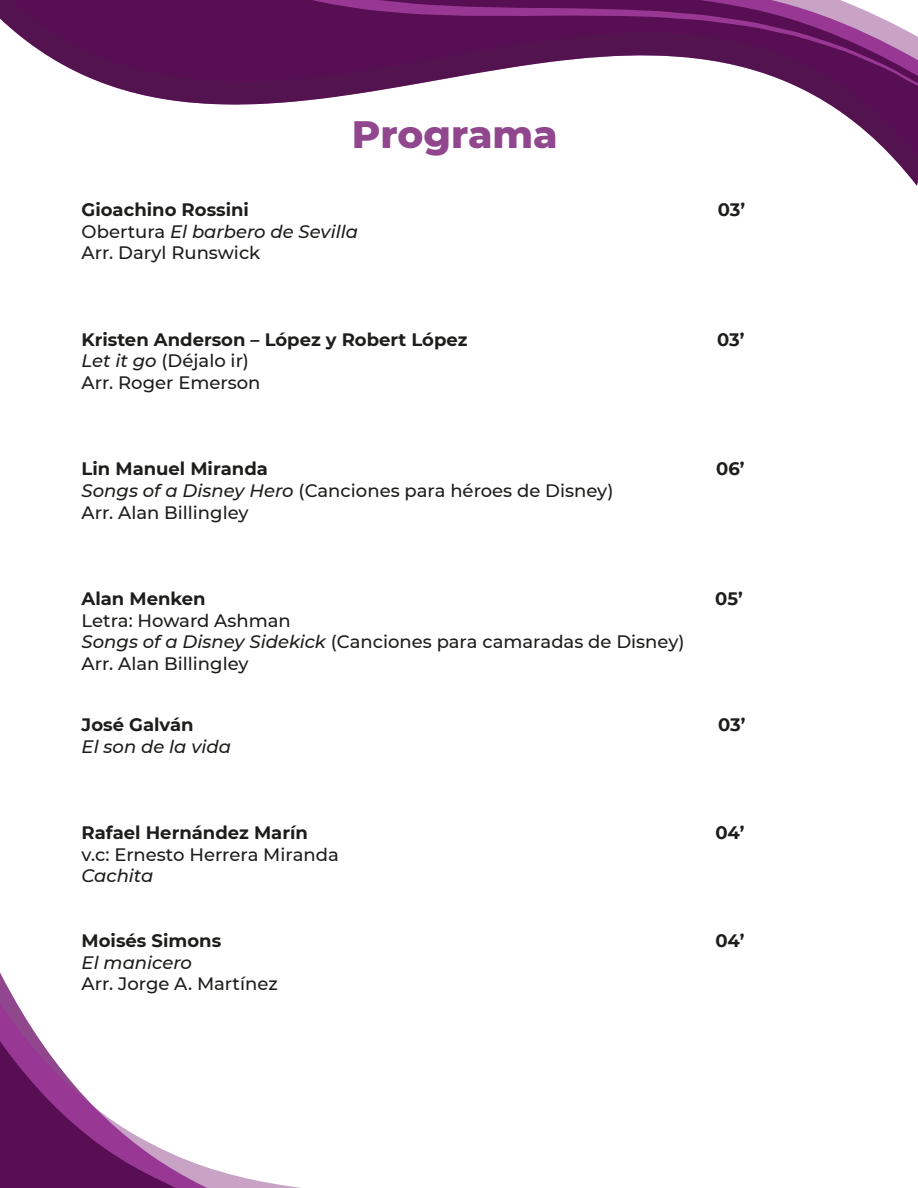
<style>
.page{position:relative;width:918px;height:1188px;background:#fff}
.page>*{position:absolute;margin:0;border:0;box-sizing:border-box;transform-origin:0 0}
.t1{font:800 39px "Montserrat";color:#91478e}
.t2{font:500 18px/21.6px "Montserrat";color:#1d1d1b}
.t3{font:700 18px "Montserrat";color:#1d1d1b}
.t4{font:italic 500 18px "Montserrat";color:#1d1d1b}
.s1{font-style:italic}
</style>
<div class="page">
<svg style="left:0;top:0;width:918px;height:163px"></svg>
<svg style="left:0;top:972px;width:301px;height:216px"></svg>
<img style="left:406px;top:0;width:488px;height:6px">
<h1 class="t1" style="left:352px;top:105px;width:207px">Programa</h1>
<p class="t3" style="left:82px;top:197px;width:169px">Gioachino Rossini</p>
<p class="t3" style="left:718px;top:197px;width:29px">03’</p>
<p class="t2" style="left:82px;top:220px;width:278px">Obertura <span class="s1">El barbero de Sevilla<br></span>Arr. Daryl Runswick</p>
<p class="t3" style="left:82px;top:326px;width:387px">Kristen Anderson – López y Robert López</p>
<p class="t3" style="left:717px;top:326px;width:29px">03’</p>
<p class="t2" style="left:82px;top:349px;width:180px"><span class="s1">Let it go</span> (Déjalo ir)<br>Arr. Roger Emerson</p>
<p class="t3" style="left:82px;top:456px;width:188px">Lin Manuel Miranda</p>
<p class="t3" style="left:716px;top:456px;width:30px">06’</p>
<p class="t2" style="left:82px;top:479px;width:533px"><span class="s1">Songs of a Disney Hero</span> (Canciones para héroes de Disney)<br>Arr. Alan Billingley</p>
<p class="t3" style="left:82px;top:586px;width:126px">Alan Menken</p>
<p class="t3" style="left:715px;top:586px;width:29px">05’</p>
<p class="t2" style="left:82px;top:609px;width:604px">Letra: Howard Ashman<br><span class="s1">Songs of a Disney Sidekick</span> (Canciones para camaradas de Disney)<br>Arr. Alan Billingley</p>
<p class="t3" style="left:82px;top:712px;width:113px">José Galván</p>
<p class="t3" style="left:718px;top:712px;width:29px">03’</p>
<p class="t4" style="left:82px;top:734px;width:151px">El son de la vida</p>
<p class="t3" style="left:82px;top:820px;width:228px">Rafael Hernández Marín</p>
<p class="t3" style="left:715px;top:820px;width:31px">04’</p>
<p class="t2" style="left:82px;top:843px;width:259px">v.c: Ernesto Herrera Miranda</p>
<p class="t4" style="left:82px;top:863px;width:73px">Cachita</p>
<p class="t3" style="left:82px;top:928px;width:141px">Moisés Simons</p>
<p class="t3" style="left:715px;top:928px;width:31px">04’</p>
<p class="t4" style="left:82px;top:950px;width:112px">El manicero</p>
<p class="t2" style="left:82px;top:972px;width:198px">Arr. Jorge A. Martínez</p>
</div>
